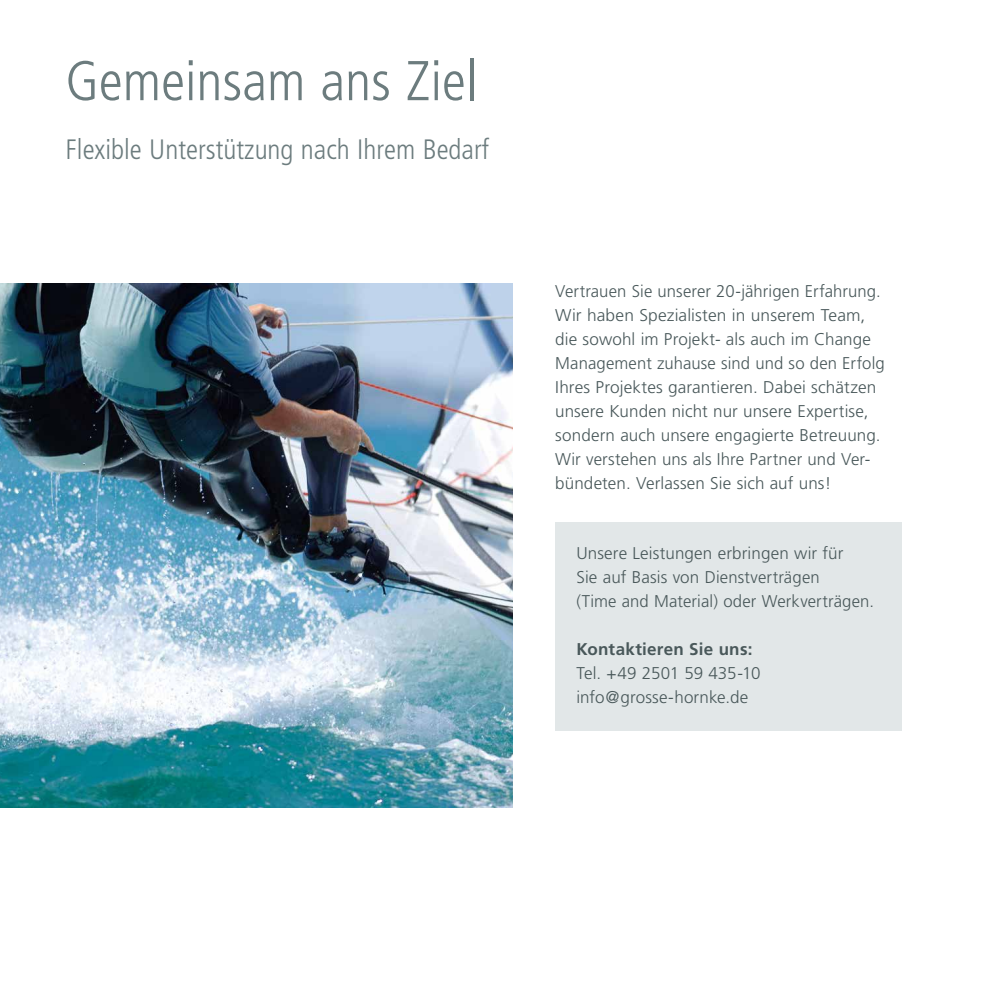
<style>
.page{position:relative;width:993px;height:993px;background:#fff}
.page>*{position:absolute;margin:0;border:0;box-sizing:border-box;transform-origin:0 0}
.t1{font:300 condensed 56px "Frutiger";color:#6c7c7e}
.t2{font:300 condensed 28px "Frutiger";color:#6c7c7e}
.t3{font:300 17px/24px "Frutiger";letter-spacing:.005em;color:#49585a}
.t4{font:700 17px "Frutiger LT";letter-spacing:.015em;color:#49585a}
</style>
<div class="page">
<div style="left:555px;top:521px;width:346px;height:209px;background:#e2e7e8"></div>
<img style="left:0;top:283px;width:512px;height:523px">
<h1 class="t1" style="left:66px;top:49px;width:413px">Gemeinsam ans Ziel</h1>
<h2 class="t2" style="left:66px;top:134px;width:425px">Flexible Unterstützung nach Ihrem Bedarf</h2>
<p class="t3" style="left:555px;top:279px;width:331px">Vertrauen Sie unserer 20-jährigen Erfahrung.<br>Wir haben Spezialisten in unserem Team, die sowohl im Projekt- als auch im Change Management zuhause sind und so den Erfolg Ihres Projektes garantieren. Dabei schätzen unsere Kunden nicht nur unsere Expertise, sondern auch unsere engagierte Betreuung.<br>Wir verstehen uns als Ihre Partner und Ver&shy;bündeten. Verlassen Sie sich auf uns!</p>
<p class="t3" style="left:576px;top:541px;width:299px">Unsere Leistungen erbringen wir für<br>Sie auf Basis von Dienstverträgen<br>(Time and Material) oder Werkverträgen.</p>
<p class="t4" style="left:576px;top:639px;width:177px">Kontaktieren Sie uns:</p>
<p class="t3" style="left:576px;top:661px;width:186px">Tel. +49 2501 59 435-10 info@grosse-hornke.de</p>
</div>
